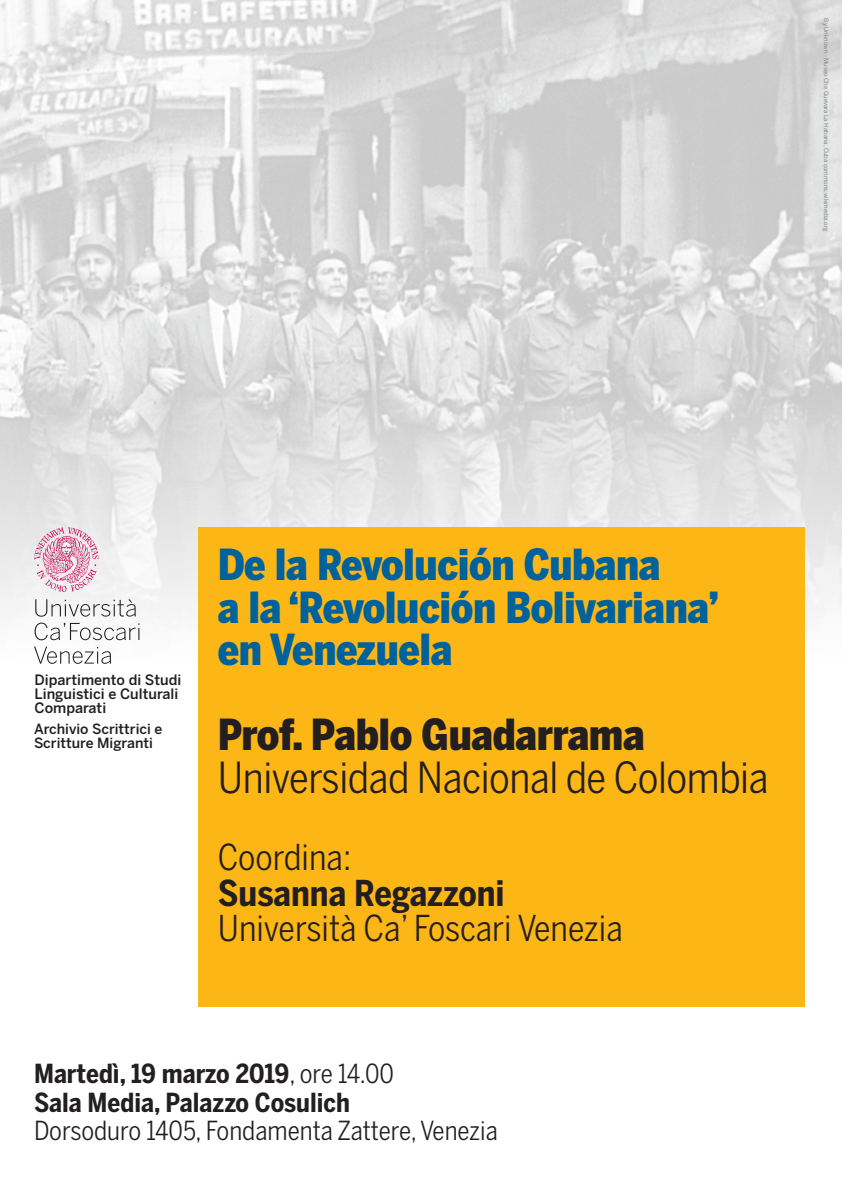
<style>
.page{position:relative;width:842px;height:1191px;background:#fff}
.page>*{position:absolute;margin:0;border:0;box-sizing:border-box;transform-origin:0 0}
.t1{font:900 42.4px/42.4px "Benton Sans Cond";letter-spacing:-.01em;color:#00629d}
.t2{font:42.4px "Benton Sans Cond";letter-spacing:-.01em;color:#231f20}
.t3{font:900 42.4px "Benton Sans Cond";letter-spacing:-.01em;color:#231f20}
.t4{font:35.4px "Benton Sans Cond";color:#231f20}
.t5{font:700 35.4px "Benton Sans Cond";color:#231f20}
.t6{font:700 26.1px/28.7px "Benton Sans Cond";color:#231f20}
.t7{font:26.1px "Benton Sans Cond";color:#231f20}
.t8{font:500 14.3px/14.3px "Benton Sans";color:#231f20}
.t9{font:500 14px/14px "Benton Sans";color:#231f20}
.t10{font:6px "Benton Sans";color:#808285}
.s1{font-weight:400}
</style>
<div class="page">
<img style="left:0;top:0;width:842px;height:665px">
<div style="left:198px;top:527px;width:606px;height:479px;background:#fcb615"></div>
<svg style="left:35px;top:599px;width:101px;height:17px"></svg>
<svg style="left:35px;top:622px;width:104px;height:18px"></svg>
<svg style="left:34px;top:646px;width:77px;height:18px"></svg>
<svg style="left:34px;top:527px;width:65px;height:65px"></svg>
<p class="t10" style="left:830px;top:18px;width:214px;rotate:90deg">By Unknown - Museo Che Guevara La Habana, Cuba commons.wikimedia.org</p>
<h3 class="t8" style="left:35px;top:672px;width:148px">Dipartimento di Studi<br>Linguistici e Culturali<br>Comparati</h3>
<h3 class="t9" style="left:34px;top:722px;width:130px">Archivio Scrittrici e<br>Scritture Migranti</h3>
<h1 class="t1" style="left:218px;top:543px;width:503px">De la Revolución Cubana<br>a la ‘Revolución Bolivariana’ en Venezuela</h1>
<h1 class="t3" style="left:218px;top:709px;width:428px">Prof. Pablo Guadarrama</h1>
<h1 class="t2" style="left:218px;top:752px;width:552px">Universidad Nacional de Colombia</h1>
<h2 class="t4" style="left:218px;top:837px;width:135px">Coordina:</h2>
<h2 class="t5" style="left:218px;top:872px;width:288px">Susanna Regazzoni</h2>
<h2 class="t4" style="left:218px;top:907px;width:407px">Università Ca’ Foscari Venezia</h2>
<h3 class="t6" style="left:34px;top:1058px;width:361px">Martedì, 19 marzo 2019<span class="s1">, ore 14.00<br></span>Sala Media, Palazzo Cosulich</h3>
<h3 class="t7" style="left:34px;top:1115px;width:465px">Dorsoduro 1405, Fondamenta Zattere, Venezia</h3>
</div>
